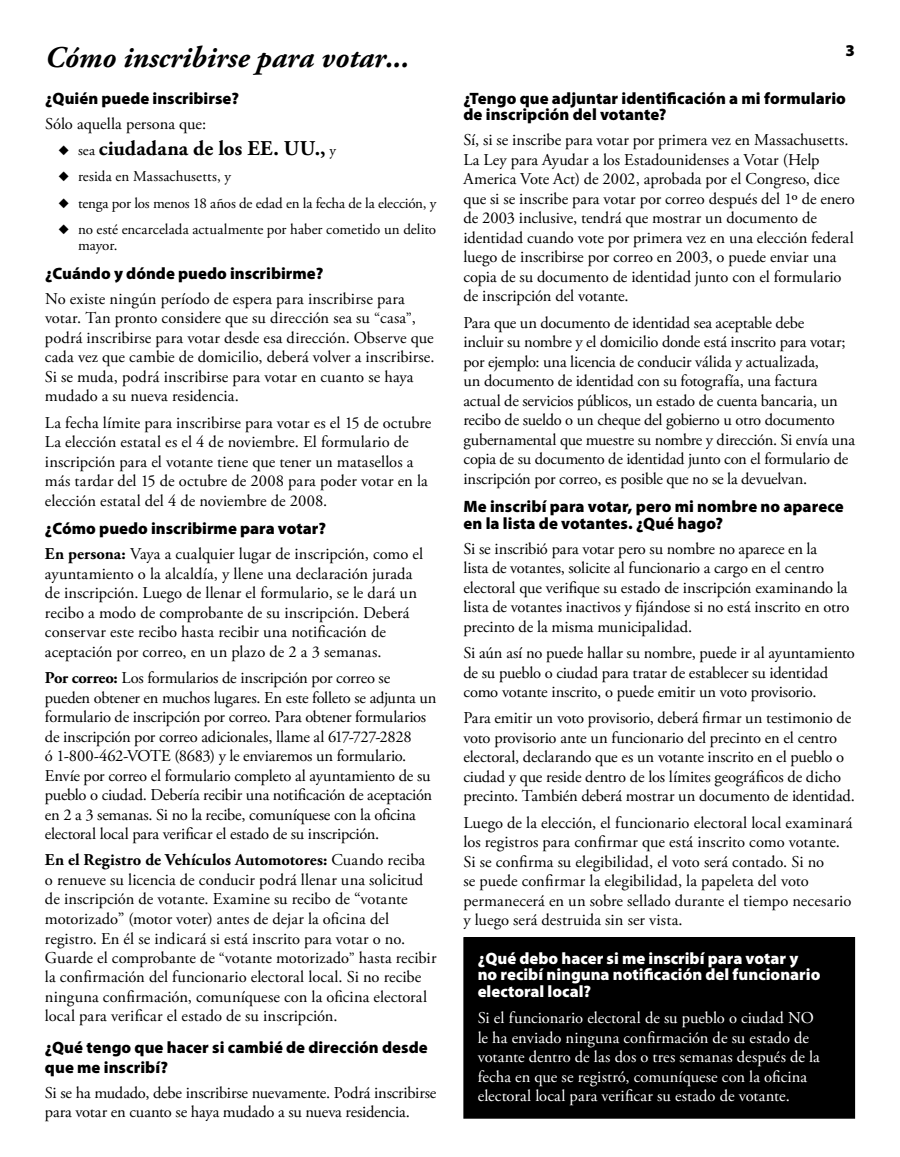
<style>
.page{position:relative;width:900px;height:1157px;background:#fff}
.page>*{position:absolute;margin:0;border:0;box-sizing:border-box;transform-origin:0 0}
.t1{font:italic 700 30px "Adobe Garamond Pro";color:#000}
.t2{font:700 21px "Adobe Garamond Pro";letter-spacing:.005em;color:#000}
.t3{font:16.5px/19.5px "Adobe Garamond Pro";letter-spacing:-.005em;color:#000}
.t4{font:900 16.5px/16.5px "Myriad Pro";letter-spacing:.005em;color:#000}
.t5{font:16.5px/19.5px "Adobe Garamond Pro";letter-spacing:.005em;color:#fff}
.t6{font:900 16.5px/16.5px "Myriad Pro";color:#fff}
.t7{font:15px/16.5px "Adobe Garamond Pro";letter-spacing:-.005em;color:#000}
.s1{font-family:"Adobe Garamond Pro";font-weight:400}
.s2{font-weight:400;font-size:15px}
.s3{font-family:"Myriad Pro";font-weight:900}
.s4{font-size:15px}
.s5{font-weight:700}
</style>
<div class="page">
<div style="left:464px;top:937px;width:391px;height:181px;background:#000"></div>
<p class="t1" style="left:45px;top:40px;width:366px">Cómo inscribirse para votar...</p>
<p class="t4" style="left:45px;top:85px;width:196px;line-height:24.9px">¿Quién puede inscribirse?<br><span class="s1">Sólo aquella persona que:</span></p>
<p class="t2" style="left:58px;top:136px;width:279px">◆ <span class="s2">sea</span> ciudadana de los EE. UU., <span class="s2">y</span></p>
<p class="t7" style="left:58px;top:169px;width:174px">◆ resida en Massachusetts, y</p>
<p class="t7" style="left:58px;top:195px;width:379px">◆ tenga por los menos 18 años de edad en la fecha de la elección, y</p>
<p class="t7" style="left:78px;top:221px;width:360px;text-indent:-20px">◆ no esté encarcelada actualmente por haber cometido un delito mayor.</p>
<p class="t3" style="left:45px;top:262px;width:361px;line-height:24.9px"><span class="s3">¿Cuándo y dónde puedo inscribirme?<br></span>No existe ningún período de espera para inscribirse para</p>
<p class="t3" style="left:45px;top:309px;width:391px">votar. Tan pronto considere que su dirección sea su <span class="s4">“</span>casa<span class="s4">”</span>, podrá inscribirse para votar desde esa dirección. Observe que cada vez que cambie de domicilio, deberá volver a inscribirse.<br>Si se muda, podrá inscribirse para votar en cuanto se haya mudado a su nueva residencia.</p>
<p class="t3" style="left:45px;top:413px;width:388px">La fecha límite para inscribirse para votar es el 15 de octubre La elección estatal es el 4 de noviembre. El formulario de inscripción para el votante tiene que tener un matasellos a más tardar del 15 de octubre de 2008 para poder votar en la elección estatal del 4 de noviembre de 2008.</p>
<p class="t3" style="left:45px;top:517px;width:380px;line-height:24.9px"><span class="s3">¿Cómo puedo inscribirme para votar?<br></span><span class="s5">En persona:</span> Vaya a cualquier lugar de inscripción, como el</p>
<p class="t3" style="left:45px;top:564px;width:374px">ayuntamiento o la alcaldía, y llene una declaración jurada de inscripción. Luego de llenar el formulario, se le dará un recibo a modo de comprobante de su inscripción. Deberá conservar este recibo hasta recibir una notificación de aceptación por correo, en un plazo de 2 a 3 semanas.</p>
<p class="t3" style="left:45px;top:668px;width:393px"><span class="s5">Por correo:</span> Los formularios de inscripción por correo se pueden obtener en muchos lugares. En este folleto se adjunta un formulario de inscripción por correo. Para obtener formularios de inscripción por correo adicionales, llame al 617-727-2828<br>ó 1-800-462-VOTE (8683) y le enviaremos un formulario.<br>Envíe por correo el formulario completo al ayuntamiento de su pueblo o ciudad. Debería recibir una notificación de aceptación en 2 a 3 semanas. Si no la recibe, comuníquese con la oficina electoral local para verificar el estado de su inscripción.</p>
<p class="t3" style="left:45px;top:851px;width:393px"><span class="s5">En el Registro de Vehículos Automotores:</span> Cuando reciba o renueve su licencia de conducir podrá llenar una solicitud de inscripción de votante. Examine su recibo de “votante motorizado” (motor voter) antes de dejar la oficina del registro. En él se indicará si está inscrito para votar o no.<br>Guarde el comprobante de <span class="s4">“</span>votante motorizado<span class="s4">”</span> hasta recibir la confirmación del funcionario electoral local. Si no recibe ninguna confirmación, comuníquese con la oficina electoral local para verificar el estado de su inscripción.</p>
<p class="t4" style="left:45px;top:1037px;width:384px;line-height:19.5px">¿Qué tengo que hacer si cambié de dirección desde que me inscribí?</p>
<p class="t3" style="left:45px;top:1083px;width:393px">Si se ha mudado, debe inscribirse nuevamente. Podrá inscribirse para votar en cuanto se haya mudado a su nueva residencia.</p>
<p class="t4" style="left:846px;top:42px;width:11px">3</p>
<p class="t4" style="left:464px;top:89px;width:384px">¿Tengo que adjuntar identificación a mi formulario de inscripción del votante?</p>
<p class="t3" style="left:464px;top:131px;width:393px">Sí, si se inscribe para votar por primera vez en Massachusetts.<br>La Ley para Ayudar a los Estadounidenses a Votar (Help America Vote Act) de 2002, aprobada por el Congreso, dice que si se inscribe para votar por correo después del 1º de enero de 2003 inclusive, tendrá que mostrar un documento de identidad cuando vote por primera vez en una elección federal luego de inscribirse por correo en 2003, o puede enviar una copia de su documento de identidad junto con el formulario de inscripción del votante.</p>
<p class="t3" style="left:464px;top:313px;width:393px">Para que un documento de identidad sea aceptable debe<br>incluir su nombre y el domicilio donde está inscrito para votar; por ejemplo: una licencia de conducir válida y actualizada,<br>un documento de identidad con su fotografía, una factura actual de servicios públicos, un estado de cuenta bancaria, un recibo de sueldo o un cheque del gobierno u otro documento gubernamental que muestre su nombre y dirección. Si envía una copia de su documento de identidad junto con el formulario de inscripción por correo, es posible que no se la devuelvan.</p>
<p class="t4" style="left:464px;top:498px;width:382px">Me inscribí para votar, pero mi nombre no aparece en la lista de votantes. ¿Qué hago?</p>
<p class="t3" style="left:464px;top:539px;width:388px">Si se inscribió para votar pero su nombre no aparece en la<br>lista de votantes, solicite al funcionario a cargo en el centro electoral que verifique su estado de inscripción examinando la lista de votantes inactivos y fijándose si no está inscrito en otro precinto de la misma municipalidad.</p>
<p class="t3" style="left:464px;top:643px;width:393px">Si aún así no puede hallar su nombre, puede ir al ayuntamiento de su pueblo o ciudad para tratar de establecer su identidad como votante inscrito, o puede emitir un voto provisorio.</p>
<p class="t3" style="left:464px;top:709px;width:393px">Para emitir un voto provisorio, deberá firmar un testimonio de voto provisorio ante un funcionario del precinto en el centro electoral, declarando que es un votante inscrito en el pueblo o ciudad y que reside dentro de los límites geográficos de dicho precinto. También deberá mostrar un documento de identidad.</p>
<p class="t3" style="left:464px;top:813px;width:391px">Luego de la elección, el funcionario electoral local examinará los registros para confirmar que está inscrito como votante.<br>Si se confirma su elegibilidad, el voto será contado. Si no<br>se puede confirmar la elegibilidad, la papeleta del voto permanecerá en un sobre sellado durante el tiempo necesario y luego será destruida sin ser vista.</p>
<p class="t6" style="left:478px;top:949px;width:344px">¿Qué debo hacer si me inscribí para votar y no recibí ninguna notificación del funcionario electoral local?</p>
<p class="t5" style="left:478px;top:1008px;width:344px">Si el funcionario electoral de su pueblo o ciudad NO le ha enviado ninguna confirmación de su estado de votante dentro de las dos o tres semanas después de la fecha en que se registró, comuníquese con la oficina electoral local para verificar su estado de votante.</p>
</div>
